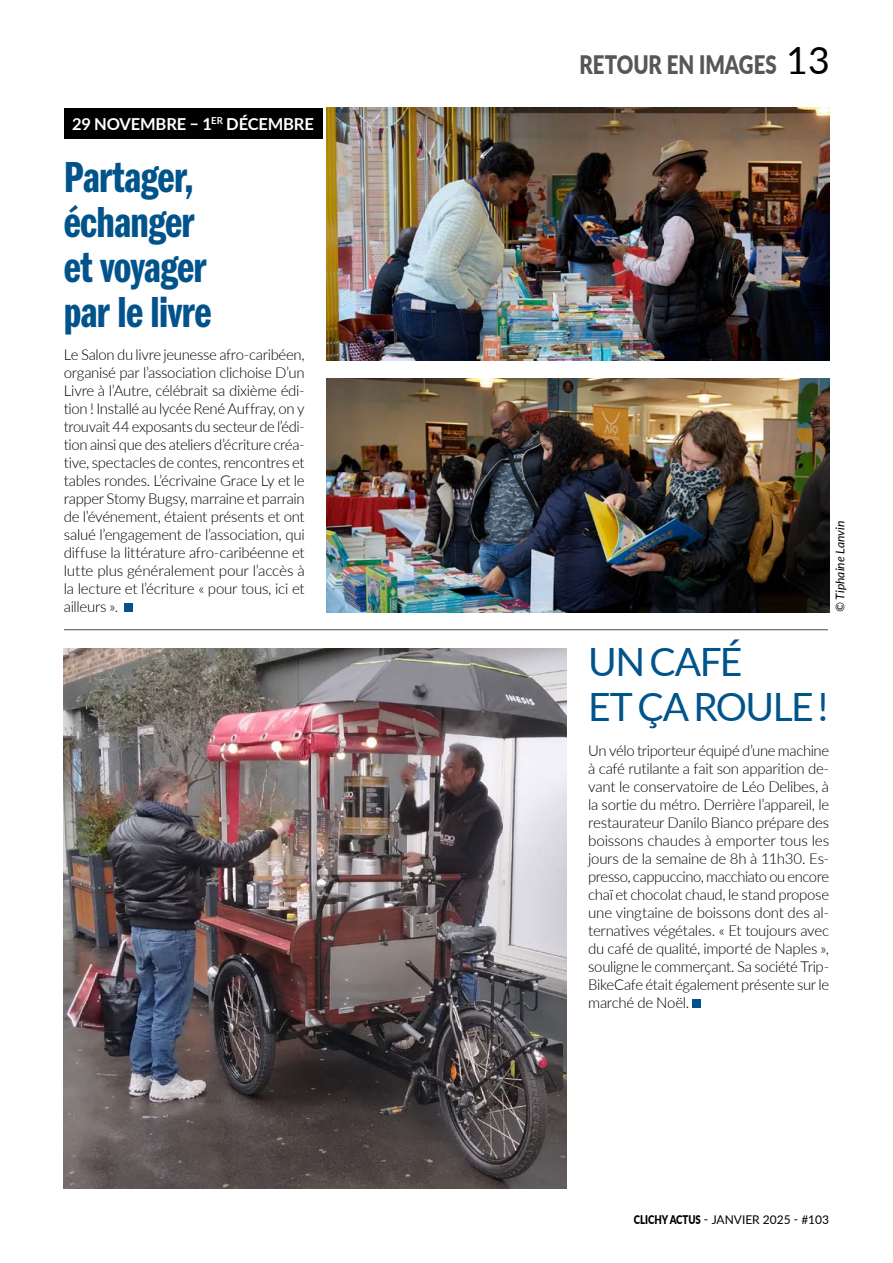
<style>
.page{position:relative;width:893px;height:1263px;background:#fff}
.page>*{position:absolute;margin:0;border:0;box-sizing:border-box;transform-origin:0 0}
.t1{font:45px/45px "ITC Franklin Gothic Std Dm Cp";letter-spacing:-.015em;color:#00538b}
.t2{font:39px/45px "Lato";letter-spacing:-.04em;color:#00538b}
.t3{font:900 25.5px "Lato";color:#575756;scale:.8 1}
.t4{font:700 16.5px "Lato";letter-spacing:-.01em;color:#fff}
.t5{font:300 15px/18px "Lato";letter-spacing:-.02em;color:#000;text-align:justify}
.t6{font:12px "Lato";color:#000}
.t7{font:italic 12px "Lato";letter-spacing:.005em;color:#000}
.s1{font-weight:400;font-size:37.5px;color:#000}
.s2{font-weight:900}
</style>
<div class="page">
<img style="left:64px;top:648px;width:503px;height:540px">
<div style="left:64px;top:108px;width:258px;height:30px;background:#000"></div>
<div style="left:124px;top:604px;width:9px;height:8px;background:#00538b"></div>
<img style="left:326px;top:108px;width:503px;height:252px">
<img style="left:326px;top:378px;width:503px;height:234px">
<div style="left:692px;top:1000px;width:9px;height:8px;background:#00538b"></div>
<hr style="left:64px;top:629px;width:764px;height:1px;background:#4a4a49">
<p class="t4" style="left:72px;top:112px;width:243px">29 NOVEMBRE – 1<sup>ER</sup> DÉCEMBRE</p>
<h1 class="t1" style="left:64px;top:155px;width:149px">Partager, échanger et voyager par le livre</h1>
<p class="t5" style="left:64px;top:345px;width:242px">Le Salon du livre jeunesse afro-caribéen, organisé par l’association clichoise D’un Livre à l’Autre, célébrait sa dixième édi&shy;tion ! Installé au lycée René Auffray, on y trouvait 44 exposants du secteur de l’édi&shy;tion ainsi que des ateliers d’écriture créa&shy;tive, spectacles de contes, rencontres et tables rondes. L’écrivaine Grace Ly et le rapper Stomy Bugsy, marraine et parrain de l’événement, étaient présents et ont salué l’engagement de l’association, qui diffuse la littérature afro-caribéenne et lutte plus généralement pour l’accès à la lecture et l’écriture « pour tous, ici et ailleurs ».</p>
<h3 class="t3" style="left:580px;top:46px;width:314px">RETOUR EN IMAGES <span class="s1">13</span></h3>
<p class="t7" style="left:832px;top:612px;width:92px;rotate:-90deg">© Tiphaine Lanvin</p>
<h2 class="t2" style="left:588px;top:638px;width:242px">UN CAFÉ<br>ET ÇA ROULE !</h2>
<p class="t5" style="left:588px;top:741px;width:242px">Un vélo triporteur équipé d’une machine à café rutilante a fait son apparition de&shy;vant le conservatoire de Léo Delibes, à la sortie du métro. Derrière l’appareil, le restaurateur Danilo Bianco prépare des boissons chaudes à emporter tous les jours de la semaine de 8h à 11h30. Es&shy;presso, cappuccino, macchiato ou encore chaï et chocolat chaud, le stand propose une vingtaine de boissons dont des al&shy;ternatives végétales. « Et toujours avec du café de qualité, importé de Naples », souligne le commerçant. Sa société Trip-BikeCafe était également présente sur le marché de Noël.</p>
<p class="t6" style="left:634px;top:1211px;width:197px"><span class="s2">CLICHY ACTUS</span> - JANVIER 2025 - #103</p>
</div>
